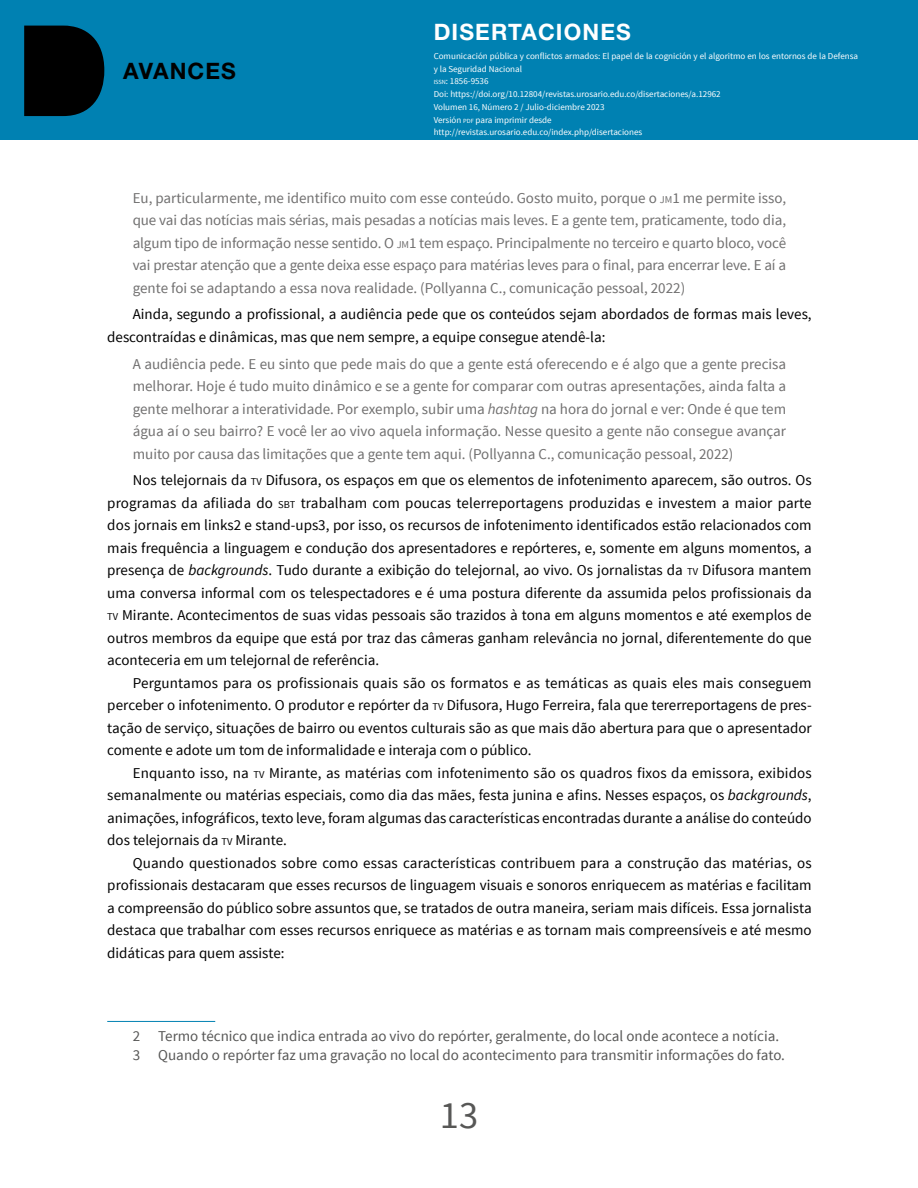
<style>
.page{position:relative;width:918px;height:1188px;background:#fff}
.page>*{position:absolute;margin:0;border:0;box-sizing:border-box;transform-origin:0 0}
.t1{font:38.4px "Source Sans Pro";color:#575756}
.t2{font:700 22.65px "Helvetica Neue LT Std";letter-spacing:.05em;color:#fff}
.t3{font:700 22.65px "Helvetica Neue LT Std";letter-spacing:.05em;color:#000}
.t4{font:15px/22.5px "Source Sans Pro";color:#000;text-align:justify}
.t5{font:15px/22.5px "Source Sans Pro";color:#706f6f;text-align:justify}
.t6{font:15px/19.5px "Source Sans Pro";color:#575756}
.t7{font:9px/12.8px "Source Sans Pro";color:#fff}
.s1{font-size:6.3px}
.s2{font-size:10.5px}
.s3{font-style:inherit}
.s4{font-style:italic}
</style>
<div class="page">
<div style="left:0;top:0;width:918px;height:139px;background:#0081b2"></div>
<svg style="left:24px;top:26px;width:80px;height:90px;background:#000b10"></svg>
<hr style="left:107px;top:1021px;width:108px;height:1px;background:#0081b2">
<h2 class="t3" style="left:123px;top:57px;width:114px">AVANCES</h2>
<h2 class="t2" style="left:434px;top:18px;width:199px">DISERTACIONES</h2>
<p class="t7" style="left:434px;top:50px;width:426px">Comunicación pública y conflictos armados: El papel de la cognición y el algoritmo en los entornos de la Defensa y la Seguridad Nacional<br><span class="s1">ISSN</span>: 1856-9536<br>Doi: https://doi.org/10.12804/revistas.urosario.edu.co/disertaciones/a.12962<br>Volumen 16, Número 2 / Julio-diciembre 2023<br>Versión <span class="s1">PDF</span> para imprimir desde<br>http://revistas.urosario.edu.co/index.php/disertaciones</p>
<p class="t5" style="left:133px;top:187px;width:655px">Eu, particularmente, me identifico muito com esse conteúdo. Gosto muito, porque o <span class="s2">JM</span><span class="s3">1</span> me permite isso, que vai das notícias mais sérias, mais pesadas a notícias mais leves. E a gente tem, praticamente, todo dia, algum tipo de informação nesse sentido. O <span class="s2">JM</span><span class="s3">1</span> tem espaço. Principalmente no terceiro e quarto bloco, você vai prestar atenção que a gente deixa esse espaço para matérias leves para o final, para encerrar leve. E aí a gente foi se adaptando a essa nova realidade. (Pollyanna C., comunicação pessoal, 2022)</p>
<p class="t4" style="left:107px;top:303px;width:706px;text-indent:26px">Ainda, segundo a profissional, a audiência pede que os conteúdos sejam abordados de formas mais leves, descontraídas e dinâmicas, mas que nem sempre, a equipe consegue atendê-la:</p>
<p class="t5" style="left:133px;top:353px;width:655px">A audiência pede. E eu sinto que pede mais do que a gente está oferecendo e é algo que a gente precisa melhorar. Hoje é tudo muito dinâmico e se a gente for comparar com outras apresentações, ainda falta a gente melhorar a interatividade. Por exemplo, subir uma <span class="s4">hashtag</span> na hora do jornal e ver: Onde é que tem água aí o seu bairro? E você ler ao vivo aquela informação. Nesse quesito a gente não consegue avançar muito por causa das limitações que a gente tem aqui. (Pollyanna C., comunicação pessoal, 2022)</p>
<p class="t4" style="left:107px;top:469px;width:706px;text-indent:26px">Nos telejornais da <span class="s2">TV</span> Difusora, os espaços em que os elementos de infotenimento aparecem, são outros. Os programas da afiliada do <span class="s2">SBT</span> trabalham com poucas telerreportagens produzidas e investem a maior parte dos jornais em links2 e stand-ups3, por isso, os recursos de infotenimento identificados estão relacionados com mais frequência a linguagem e condução dos apresentadores e repórteres, e, somente em alguns momentos, a presença de <span class="s4">backgrounds</span>. Tudo durante a exibição do telejornal, ao vivo. Os jornalistas da <span class="s2">TV</span> Difusora mantem uma conversa informal com os telespectadores e é uma postura diferente da assumida pelos profissionais da <span class="s2">TV</span> Mirante. Acontecimentos de suas vidas pessoais são trazidos à tona em alguns momentos e até exemplos de outros membros da equipe que está por traz das câmeras ganham relevância no jornal, diferentemente do que aconteceria em um telejornal de referência.</p>
<p class="t4" style="left:107px;top:672px;width:706px;text-indent:26px">Perguntamos para os profissionais quais são os formatos e as temáticas as quais eles mais conseguem perceber o infotenimento. O produtor e repórter da <span class="s2">TV</span> Difusora, Hugo Ferreira, fala que tererreportagens de pres&shy;tação de serviço, situações de bairro ou eventos culturais são as que mais dão abertura para que o apresentador comente e adote um tom de informalidade e interaja com o público.</p>
<p class="t4" style="left:107px;top:762px;width:706px;text-indent:26px">Enquanto isso, na <span class="s2">TV</span> Mirante, as matérias com infotenimento são os quadros fixos da emissora, exibidos semanalmente ou matérias especiais, como dia das mães, festa junina e afins. Nesses espaços, os <span class="s4">backgrounds</span>, animações, infográficos, texto leve, foram algumas das características encontradas durante a análise do conteúdo dos telejornais da <span class="s2">TV</span> Mirante.</p>
<p class="t4" style="left:107px;top:852px;width:706px;text-indent:26px">Quando questionados sobre como essas características contribuem para a construção das matérias, os profissionais destacaram que esses recursos de linguagem visuais e sonoros enriquecem as matérias e facilitam a compreensão do público sobre assuntos que, se tratados de outra maneira, seriam mais difíceis. Essa jornalista destaca que trabalhar com esses recursos enriquece as matérias e as tornam mais compreensíveis e até mesmo didáticas para quem assiste:</p>
<p class="t6" style="left:133px;top:1026px;width:654px">2 Termo técnico que indica entrada ao vivo do repórter, geralmente, do local onde acontece a notícia.<br>3 Quando o repórter faz uma gravação no local do acontecimento para transmitir informações do fato.</p>
<h1 class="t1" style="left:440px;top:1092px;width:40px">13</h1>
</div>
